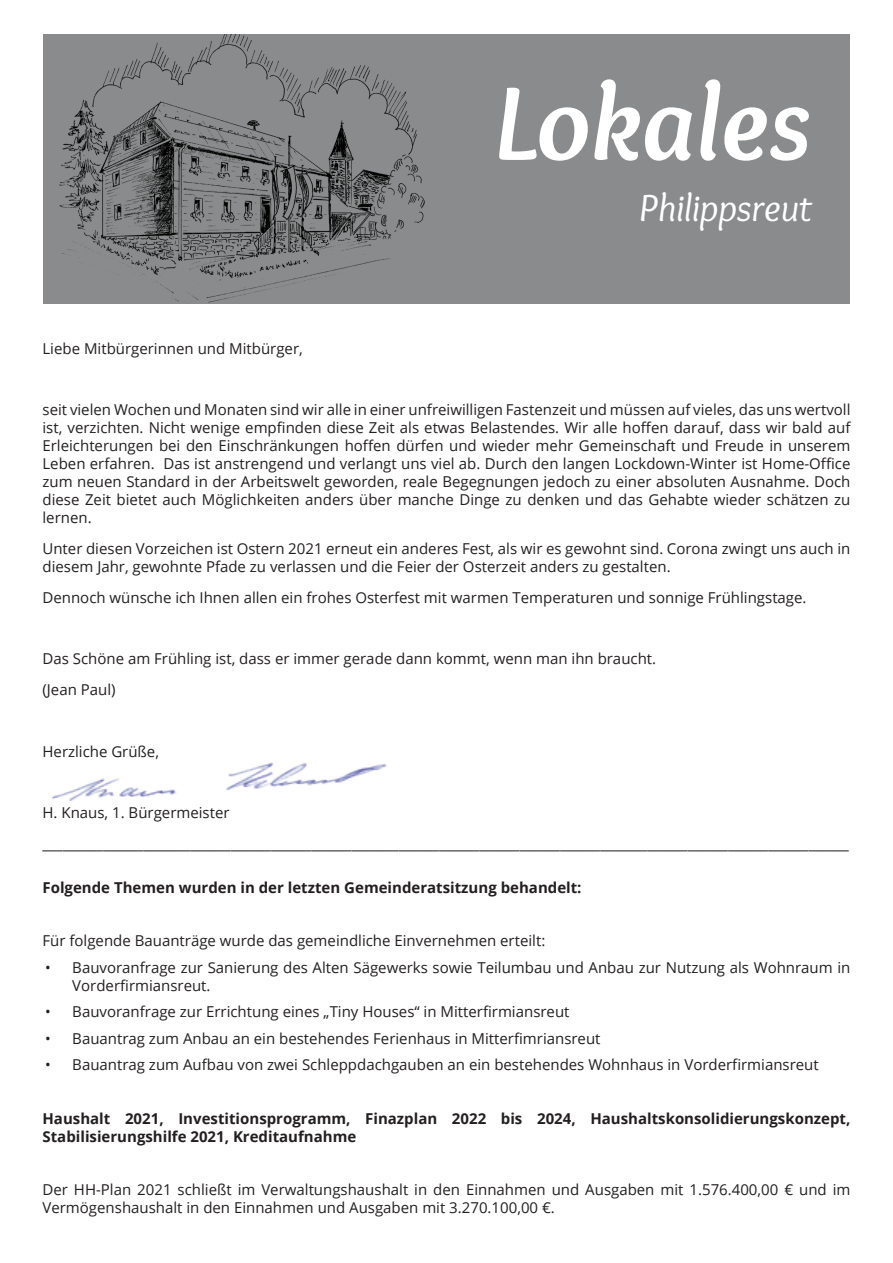
<style>
.page{position:relative;width:893px;height:1263px;background:#fff}
.page>*{position:absolute;margin:0;border:0;box-sizing:border-box;transform-origin:0 0}
.t1{font:italic 700 108px "Overlock";color:#fff}
.t2{font:italic 39px "Overlock";color:#fff}
.t3{font:15px/18px "Open Sans";color:#231f20}
.t4{font:700 15px/18px "Open Sans";color:#231f20}
</style>
<div class="page">
<img style="left:51px;top:762px;width:336px;height:39px">
<div style="left:43px;top:34px;width:807px;height:269px;background:#8a8b8c"></div>
<img style="left:59px;top:34px;width:366px;height:269px">
<p class="t3" style="left:43px;top:339px;width:262px">Liebe Mitbürgerinnen und Mitbürger,</p>
<h1 class="t1" style="left:493px;top:60px;width:320px">Lokales</h1>
<h2 class="t2" style="left:639px;top:186px;width:174px">Philippsreut</h2>
<p class="t3" style="left:43px;top:400px;width:809px;text-align:justify">seit vielen Wochen und Monaten sind wir alle in einer unfreiwilligen Fastenzeit und müssen auf vieles, das uns wertvoll ist, verzichten. Nicht wenige empfinden diese Zeit als etwas Belastendes. Wir alle hoffen darauf, dass wir bald auf Erleichterungen bei den Einschränkungen hoffen dürfen und wieder mehr Gemeinschaft und Freude in unserem Leben erfahren. Das ist anstrengend und verlangt uns viel ab. Durch den langen Lockdown-Winter ist Home-Office zum neuen Standard in der Arbeitswelt geworden, reale Begegnungen jedoch zu einer absoluten Ausnahme. Doch diese Zeit bietet auch Möglichkeiten anders über manche Dinge zu denken und das Gehabte wieder schätzen zu lernen.</p>
<p class="t3" style="left:43px;top:539px;width:809px">Unter diesen Vorzeichen ist Ostern 2021 erneut ein anderes Fest, als wir es gewohnt sind. Corona zwingt uns auch in diesem Jahr, gewohnte Pfade zu verlassen und die Feier der Osterzeit anders zu gestalten.</p>
<p class="t3" style="left:43px;top:588px;width:766px">Dennoch wünsche ich Ihnen allen ein frohes Osterfest mit warmen Temperaturen und sonnige Frühlingstage.</p>
<p class="t3" style="left:43px;top:643px;width:615px;line-height:30.8px">Das Schöne am Frühling ist, dass er immer gerade dann kommt, wenn man ihn braucht. (Jean Paul)</p>
<p class="t3" style="left:43px;top:742px;width:118px">Herzliche Grüße,</p>
<p class="t3" style="left:43px;top:797px;width:808px;line-height:30.8px">H. Knaus, 1. Bürgermeister ________________________________________________________________________________________________________________________</p>
<p class="t4" style="left:43px;top:879px;width:541px">Folgende Themen wurden in der letzten Gemeinderatsitzung behandelt:</p>
<p class="t3" style="left:43px;top:932px;width:504px">Für folgende Bauanträge wurde das gemeindliche Einvernehmen erteilt:</p>
<p class="t3" style="left:72px;top:958px;width:780px;text-indent:-27px">• Bauvoranfrage zur Sanierung des Alten Sägewerks sowie Teilumbau und Anbau zur Nutzung als Wohnraum in<br>Vorderfirmiansreut.</p>
<p class="t3" style="left:45px;top:1003px;width:526px">• Bauvoranfrage zur Errichtung eines „Tiny Houses“ in Mitterfirmiansreut</p>
<p class="t3" style="left:45px;top:1029px;width:557px">• Bauantrag zum Anbau an ein bestehendes Ferienhaus in Mitterfimriansreut</p>
<p class="t3" style="left:45px;top:1056px;width:775px">• Bauantrag zum Aufbau von zwei Schleppdachgauben an ein bestehendes Wohnhaus in Vorderfirmiansreut</p>
<p class="t4" style="left:43px;top:1109px;width:809px">Haushalt 2021, Investitionsprogramm, Finazplan 2022 bis 2024, Haushaltskonsolidierungskonzept,<br>Stabilisierungshilfe 2021, Kreditaufnahme</p>
<p class="t3" style="left:43px;top:1180px;width:809px">Der HH-Plan 2021 schließt im Verwaltungshaushalt in den Einnahmen und Ausgaben mit 1.576.400,00 € und im<br>Vermögenshaushalt in den Einnahmen und Ausgaben mit 3.270.100,00 €.</p>
</div>
